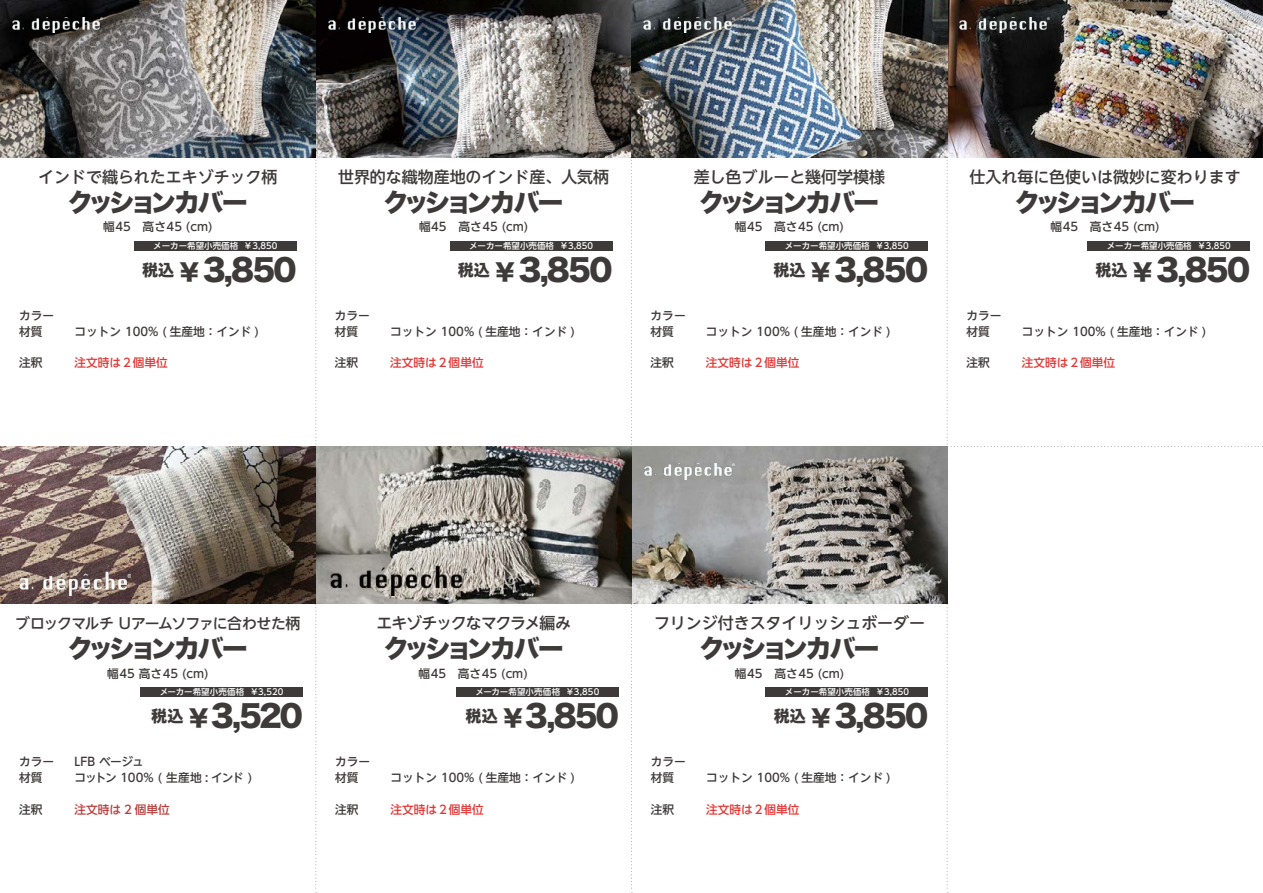
<style>
.page{position:relative;width:1263px;height:893px;background:#fff}
.page>*{position:absolute;margin:0;border:0;box-sizing:border-box;transform-origin:0 0}
.t1{font:29.7px "Hira Kaku Std W8";letter-spacing:-.06em;color:#3e3a39}
.t2{font:25.5px "Hira Kaku Std W8";letter-spacing:-.15em;color:#3e3a39}
.t3{font:500 15.9px "MJSUD Shin Go NT";color:#3e3a39}
.t4{font:500 15.9px "MJSUD Shin Go NT";letter-spacing:-.065em;color:#3e3a39}
.t5{font:500 14.85px "MJSUD Shin Go NT";letter-spacing:-.055em;color:#3e3a39}
.t6{font:500 11.7px/15.9px "MJSUD Shin Go NT";color:#3e3a39}
.t7{font:500 11.7px "MJSUD Shin Go NT";color:#e23936}
.t8{font:500 11.7px/15.9px "MJSUD Shin Go NT";letter-spacing:-.055em;color:#3e3a39}
.t9{font:500 11.7px "MJSUD Shin Go NT";color:#b93f3e}
.t10{font:500 8.55px "MJSUD Shin Go NT";color:#fff}
.s1{font-size:23.4px}
</style>
<div class="page">
<img style="left:0;top:446px;width:947px;height:158px">
<img style="left:0;top:0;width:1263px;height:157px">
<div style="left:766px;top:687px;width:162px;height:10px;background:#3e3a39"></div>
<div style="left:450px;top:241px;width:162px;height:9px;background:#3e3a39"></div>
<div style="left:1087px;top:241px;width:163px;height:9px;background:#3e3a39"></div>
<img style="left:644px;top:463px;width:90px;height:16px">
<img style="left:328px;top:17px;width:90px;height:16px">
<img style="left:960px;top:17px;width:90px;height:16px">
<div style="left:134px;top:241px;width:163px;height:9px;background:#3e3a39"></div>
<img style="left:12px;top:17px;width:91px;height:16px">
<div style="left:765px;top:241px;width:163px;height:9px;background:#3e3a39"></div>
<img style="left:644px;top:17px;width:90px;height:16px">
<div style="left:456px;top:687px;width:163px;height:10px;background:#3e3a39"></div>
<img style="left:330px;top:566px;width:136px;height:29px">
<div style="left:140px;top:687px;width:163px;height:10px;background:#3e3a39"></div>
<img style="left:19px;top:572px;width:112px;height:24px">
<h3 class="t3" style="left:38px;top:166px;width:241px">インドで織られたエキゾチック柄</h3>
<h2 class="t2" style="left:67px;top:188px;width:182px">クッションカバー</h2>
<p class="t6" style="left:103px;top:219px;width:111px">幅45　高さ45 (cm)</p>
<p class="t10" style="left:153px;top:240px;width:126px">メーカー希望小売価格 ￥3,850</p>
<p class="t6" style="left:19px;top:307px;width:37px">カラー材質</p>
<p class="t6" style="left:19px;top:355px;width:25px">注釈</p>
<h1 class="t1" style="left:142px;top:253px;width:156px"><sup>税込</sup> <span class="s1">¥</span> 3,850</h1>
<p class="t6" style="left:74px;top:323px;width:186px">コットン 100% ( 生産地：インド )</p>
<p class="t7" style="left:74px;top:355px;width:95px">注文時は２個単位</p>
<h3 class="t3" style="left:694px;top:166px;width:193px">差し色ブルーと幾何学模様</h3>
<h2 class="t2" style="left:699px;top:188px;width:182px">クッションカバー</h2>
<p class="t6" style="left:735px;top:219px;width:111px">幅45　高さ45 (cm)</p>
<h3 class="t3" style="left:338px;top:166px;width:273px">世界的な織物産地のインド産、人気柄</h3>
<h3 class="t3" style="left:969px;top:166px;width:273px">仕入れ毎に色使いは微妙に変わります</h3>
<h2 class="t2" style="left:383px;top:188px;width:182px">クッションカバー</h2>
<h2 class="t2" style="left:1015px;top:188px;width:182px">クッションカバー</h2>
<p class="t6" style="left:419px;top:219px;width:111px">幅45　高さ45 (cm)</p>
<p class="t6" style="left:1050px;top:219px;width:111px">幅45　高さ45 (cm)</p>
<p class="t10" style="left:469px;top:240px;width:126px">メーカー希望小売価格 ￥3,850</p>
<p class="t10" style="left:1107px;top:240px;width:126px">メーカー希望小売価格 ￥3,850</p>
<p class="t10" style="left:785px;top:240px;width:126px">メーカー希望小売価格 ￥3,850</p>
<p class="t6" style="left:335px;top:307px;width:37px">カラー材質</p>
<p class="t6" style="left:335px;top:355px;width:25px">注釈</p>
<h1 class="t1" style="left:458px;top:253px;width:156px"><sup>税込</sup> <span class="s1">¥</span> 3,850</h1>
<h1 class="t1" style="left:1096px;top:253px;width:156px"><sup>税込</sup> <span class="s1">¥</span> 3,850</h1>
<h1 class="t1" style="left:774px;top:253px;width:156px"><sup>税込</sup> <span class="s1">¥</span> 3,850</h1>
<p class="t6" style="left:390px;top:323px;width:186px">コットン 100% ( 生産地：インド )</p>
<p class="t7" style="left:390px;top:355px;width:95px">注文時は２個単位</p>
<p class="t6" style="left:651px;top:307px;width:37px">カラー材質</p>
<p class="t6" style="left:651px;top:355px;width:25px">注釈</p>
<p class="t6" style="left:706px;top:323px;width:186px">コットン 100% ( 生産地：インド )</p>
<p class="t7" style="left:706px;top:355px;width:95px">注文時は２個単位</p>
<p class="t6" style="left:966px;top:307px;width:37px">カラー材質</p>
<p class="t6" style="left:966px;top:355px;width:25px">注釈</p>
<p class="t6" style="left:1022px;top:323px;width:186px">コットン 100% ( 生産地：インド )</p>
<p class="t7" style="left:1022px;top:355px;width:95px">注文時は２個単位</p>
<p class="t5" style="left:15px;top:613px;width:287px">ブロックマルチ Uアームソファに合わせた柄</p>
<h2 class="t2" style="left:67px;top:634px;width:182px">クッションカバー</h2>
<p class="t6" style="left:107px;top:665px;width:103px">幅45 高さ45 (cm)</p>
<p class="t10" style="left:160px;top:686px;width:125px">メーカー希望小売価格 ￥3,520</p>
<p class="t6" style="left:19px;top:753px;width:37px">カラー材質</p>
<p class="t6" style="left:19px;top:801px;width:25px">注釈</p>
<h1 class="t1" style="left:151px;top:700px;width:153px"><sup>税込</sup> <span class="s1">¥</span> 3,520</h1>
<p class="t8" style="left:74px;top:753px;width:179px">LFB ベージュ<br>コットン 100% ( 生産地 : インド )</p>
<p class="t9" style="left:74px;top:801px;width:97px">注文時は 2 個単位</p>
<h3 class="t4" style="left:376px;top:612px;width:196px">エキゾチックなマクラメ編み</h3>
<h2 class="t2" style="left:383px;top:634px;width:182px">クッションカバー</h2>
<p class="t6" style="left:418px;top:665px;width:111px">幅45　高さ45 (cm)</p>
<p class="t10" style="left:475px;top:686px;width:125px">メーカー希望小売価格 ￥3,850</p>
<h1 class="t1" style="left:465px;top:700px;width:155px"><sup>税込</sup> <span class="s1">¥</span> 3,850</h1>
<p class="t6" style="left:335px;top:753px;width:37px">カラー材質</p>
<p class="t6" style="left:335px;top:801px;width:25px">注釈</p>
<p class="t6" style="left:390px;top:769px;width:186px">コットン 100% ( 生産地：インド )</p>
<p class="t7" style="left:390px;top:801px;width:95px">注文時は２個単位</p>
<h3 class="t3" style="left:654px;top:612px;width:273px">フリンジ付きスタイリッシュボーダー</h3>
<h2 class="t2" style="left:699px;top:634px;width:182px">クッションカバー</h2>
<p class="t6" style="left:735px;top:665px;width:111px">幅45　高さ45 (cm)</p>
<p class="t10" style="left:785px;top:686px;width:126px">メーカー希望小売価格 ￥3,850</p>
<p class="t6" style="left:651px;top:753px;width:37px">カラー材質</p>
<p class="t6" style="left:651px;top:801px;width:25px">注釈</p>
<h1 class="t1" style="left:774px;top:700px;width:156px"><sup>税込</sup> <span class="s1">¥</span> 3,850</h1>
<p class="t6" style="left:706px;top:769px;width:186px">コットン 100% ( 生産地：インド )</p>
<p class="t7" style="left:706px;top:801px;width:95px">注文時は２個単位</p>
</div>
